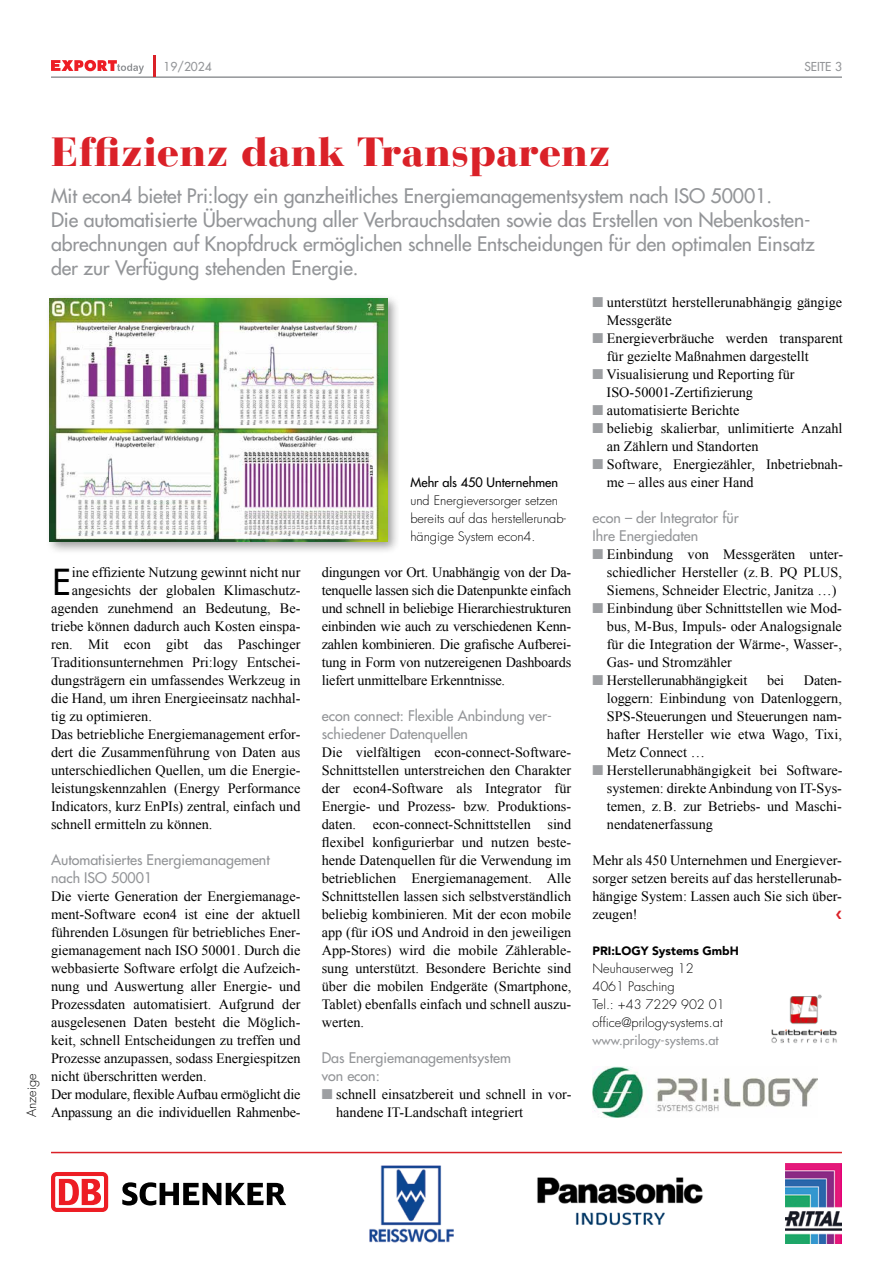
<style>
.page{position:relative;width:893px;height:1263px;background:#fff}
.page>*{position:absolute;margin:0;border:0;box-sizing:border-box;transform-origin:0 0}
.t1{font:900 40.5px "Bauer Bodoni Std";color:#da2128}
.t2{font:500 34.95px "Futura Std";color:#000}
.t3{font:500 19.5px/24px "Futura Std";letter-spacing:-.005em;color:#939598}
.t4{font:14.25px/18px "Times New Roman";color:#000}
.t5{font:500 14.25px/18px "Futura Std";color:#939598}
.t6{font:300 12.75px/18px "Futura Std";color:#000}
.t7{font:500 12.75px "Futura Std";color:#939598}
.t8{font:500 12.75px "Futura Std";letter-spacing:.005em;color:#000}
.t9{font:900 12px "Avenir LT Std";color:#000}
.t10{font:500 12px "Futura Std";color:#939598}
.s1{color:#9d9fa2}
</style>
<div class="page">
<hr style="left:51px;top:76px;width:791px;height:2px;background:#939598">
<hr style="left:153px;top:55px;width:2px;height:21px;background:#da2128">
<svg style="left:51px;top:60px;width:93px;height:14px"></svg>
<div style="left:51px;top:1172px;width:57px;height:40px;background:#ed1d24;border-radius:6px"></div>
<svg style="left:55px;top:1176px;width:49px;height:32px"></svg>
<svg style="left:59px;top:1179px;width:42px;height:26px"></svg>
<svg style="left:122px;top:1182px;width:164px;height:23px"></svg>
<img style="left:786px;top:1164px;width:56px;height:79px">
<img style="left:369px;top:1165px;width:85px;height:78px">
<hr style="left:51px;top:1152px;width:791px;height:1px;background:#da2128">
<img style="left:537px;top:1177px;width:166px;height:49px">
<div style="left:45px;top:294px;width:356px;height:261px;background:#000;opacity:.4"></div>
<img style="left:50px;top:299px;width:338px;height:243px">
<img style="left:592px;top:1066px;width:225px;height:52px">
<img style="left:771px;top:994px;width:66px;height:49px">
<p class="t10" style="left:164px;top:59px;width:50px">19/2024</p>
<p class="t10" style="left:804px;top:59px;width:39px">SEITE 3</p>
<p class="t6" style="left:23px;top:1117px;width:45px;rotate:-90deg">Anzeige</p>
<h1 class="t1" style="left:51px;top:127px;width:561px">Effizienz dank Transparenz</h1>
<p class="t3" style="left:51px;top:183px;width:765px">Mit econ4 bietet Pri:logy ein ganzheitliches Energiemanagementsystem nach ISO 50001.<br>Die automatisierte Überwachung aller Verbrauchsdaten sowie das Erstellen von Nebenkosten&shy;abrechnungen auf Knopfdruck ermöglichen schnelle Entscheidungen für den optimalen Einsatz der zur Verfügung stehenden Energie.</p>
<h2 class="t2" style="left:52px;top:560px;width:20px">E</h2>
<p class="t4" style="left:72px;top:563px;width:230px">ine effiziente Nutzung gewinnt nicht nur</p>
<p class="t4" style="left:72px;top:581px;width:229px">angesichts der globalen Klimaschutz-</p>
<p class="t4" style="left:51px;top:599px;width:251px">agenden zunehmend an Bedeutung, Be-</p>
<p class="t4" style="left:51px;top:617px;width:251px">triebe können dadurch auch Kosten einspa-</p>
<p class="t4" style="left:51px;top:635px;width:251px">ren. Mit econ gibt das Paschinger</p>
<p class="t4" style="left:51px;top:653px;width:251px">Traditionsunternehmen Pri:logy Entschei-</p>
<p class="t4" style="left:51px;top:671px;width:251px">dungsträgern ein umfassendes Werkzeug in</p>
<p class="t4" style="left:51px;top:689px;width:251px">die Hand, um ihren Energieeinsatz nachhal-</p>
<p class="t4" style="left:51px;top:707px;width:102px">tig zu optimieren.</p>
<p class="t4" style="left:51px;top:725px;width:251px">Das betriebliche Energiemanagement erfor-</p>
<p class="t4" style="left:51px;top:743px;width:251px">dert die Zusammenführung von Daten aus</p>
<p class="t4" style="left:51px;top:761px;width:251px">unterschiedlichen Quellen, um die Energie-</p>
<p class="t4" style="left:51px;top:779px;width:251px">leistungskennzahlen (Energy Performance</p>
<p class="t4" style="left:51px;top:797px;width:251px">Indicators, kurz EnPIs) zentral, einfach und</p>
<p class="t4" style="left:51px;top:815px;width:163px">schnell ermitteln zu können.</p>
<p class="t5" style="left:51px;top:851px;width:220px">Automatisiertes Energiemanagement nach ISO 50001</p>
<p class="t4" style="left:51px;top:887px;width:251px">Die vierte Generation der Energiemanage&shy;ment-Software econ4 ist eine der aktuell führenden Lösungen für betriebliches Ener&shy;giemanagement nach ISO 50001. Durch die webbasierte Software erfolgt die Aufzeich&shy;nung und Auswertung aller Energie- und Prozessdaten automatisiert. Aufgrund der ausgelesenen Daten besteht die Möglich&shy;keit, schnell Entscheidungen zu treffen und Prozesse anzupassen, sodass Energiespitzen nicht überschritten werden.<br>Der modulare, flexible Aufbau ermöglicht die Anpassung an die individuellen Rahmenbe-</p>
<p class="t8" style="left:410px;top:474px;width:149px">Mehr als 450 Unternehmen</p>
<p class="t6" style="left:410px;top:492px;width:157px">und Energieversorger setzen bereits auf das herstellerunab&shy;hängige System econ4.</p>
<p class="t4" style="left:322px;top:563px;width:251px;text-align:justify">dingungen vor Ort. Unabhängig von der Da&shy;tenquelle lassen sich die Datenpunkte einfach und schnell in beliebige Hierarchiestrukturen einbinden wie auch zu verschiedenen Kenn&shy;zahlen kombinieren. Die grafische Aufberei&shy;tung in Form von nutzereigenen Dashboards liefert unmittelbare Erkenntnisse.</p>
<p class="t5" style="left:322px;top:707px;width:232px">econ connect: Flexible Anbindung ver&shy;schiedener Datenquellen</p>
<p class="t4" style="left:322px;top:743px;width:251px;text-align:justify">Die vielfältigen econ-connect-Software-Schnittstellen unterstreichen den Charakter der econ4-Software als Integrator für Energie- und Prozess- bzw. Produktions&shy;daten. econ-connect-Schnittstellen sind flexibel konfigurierbar und nutzen beste&shy;hende Datenquellen für die Verwendung im betrieblichen Energiemanagement. Alle Schnittstellen lassen sich selbstverständlich beliebig kombinieren. Mit der econ mobile app (für iOS und Android in den jeweiligen App-Stores) wird die mobile Zählerable&shy;sung unterstützt. Besondere Berichte sind über die mobilen Endgeräte (Smartphone, Tablet) ebenfalls einfach und schnell auszu&shy;werten.</p>
<p class="t5" style="left:322px;top:1049px;width:191px">Das Energiemanagementsystem von econ:</p>
<p class="t4" style="left:336px;top:1085px;width:237px;text-indent:-14px"><span class="s1">■</span> schnell einsatzbereit und schnell in vor&shy;handene IT-Landschaft integriert</p>
<p class="t4" style="left:607px;top:293px;width:237px;text-indent:-14px"><span class="s1">■</span> unterstützt herstellerunabhängig gängige<br>Messgeräte</p>
<p class="t4" style="left:607px;top:329px;width:237px;text-indent:-14px"><span class="s1">■</span> Energieverbräuche werden transparent für gezielte Maßnahmen dargestellt</p>
<p class="t4" style="left:607px;top:365px;width:189px;text-indent:-14px"><span class="s1">■</span> Visualisierung und Reporting für<br>ISO-50001-Zertifizierung</p>
<p class="t4" style="left:592px;top:401px;width:148px"><span class="s1">■</span> automatisierte Berichte</p>
<p class="t4" style="left:607px;top:419px;width:237px;text-indent:-14px"><span class="s1">■</span> beliebig skalierbar, unlimitierte Anzahl an Zählern und Standorten</p>
<p class="t4" style="left:607px;top:455px;width:237px;text-indent:-14px"><span class="s1">■</span> Software, Energiezähler, Inbetriebnah&shy;me – alles aus einer Hand</p>
<p class="t5" style="left:592px;top:509px;width:148px">econ – der Integrator für<br>Ihre Energiedaten</p>
<p class="t4" style="left:607px;top:545px;width:238px;text-align:justify;text-indent:-14px"><span class="s1">■</span> Einbindung von Messgeräten unter&shy;schiedlicher Hersteller (z.B. PQ PLUS, Siemens, Schneider Electric, Janitza …)</p>
<p class="t4" style="left:607px;top:599px;width:237px;text-align:justify;text-indent:-14px"><span class="s1">■</span> Einbindung über Schnittstellen wie Mod&shy;bus, M-Bus, Impuls- oder Analogsignale für die Integration der Wärme-, Wasser-, Gas- und Stromzähler</p>
<p class="t4" style="left:592px;top:671px;width:156px"><span class="s1">■</span> Herstellerunabhängigkeit</p>
<p class="t4" style="left:767px;top:671px;width:19px">bei</p>
<p class="t4" style="left:607px;top:671px;width:237px;text-align:justify;text-indent:197px">Daten&shy;loggern: Einbindung von Datenloggern, SPS-Steuerungen und Steuerungen nam&shy;hafter Hersteller wie etwa Wago, Tixi, Metz Connect …</p>
<p class="t4" style="left:607px;top:761px;width:237px;text-align:justify;text-indent:-14px"><span class="s1">■</span> Herstellerunabhängigkeit bei Software&shy;systemen: direkte Anbindung von IT-Sys&shy;temen, z.B. zur Betriebs- und Maschi&shy;nendatenerfassung</p>
<p class="t4" style="left:592px;top:851px;width:251px;text-align:justify">Mehr als 450 Unternehmen und Energiever&shy;sorger setzen bereits auf das herstellerunab&shy;hängige System: Lassen auch Sie sich über&shy;zeugen!</p>
<p class="t9" style="left:592px;top:944px;width:148px">PRI:LOGY Systems GmbH</p>
<p class="t6" style="left:592px;top:960px;width:134px">Neuhauserweg 12<br>4061 Pasching<br>Tel.: +43 7229 902 01 office@prilogy-systems.at</p>
<p class="t7" style="left:592px;top:1032px;width:128px">www.prilogy-systems.at</p>
</div>
